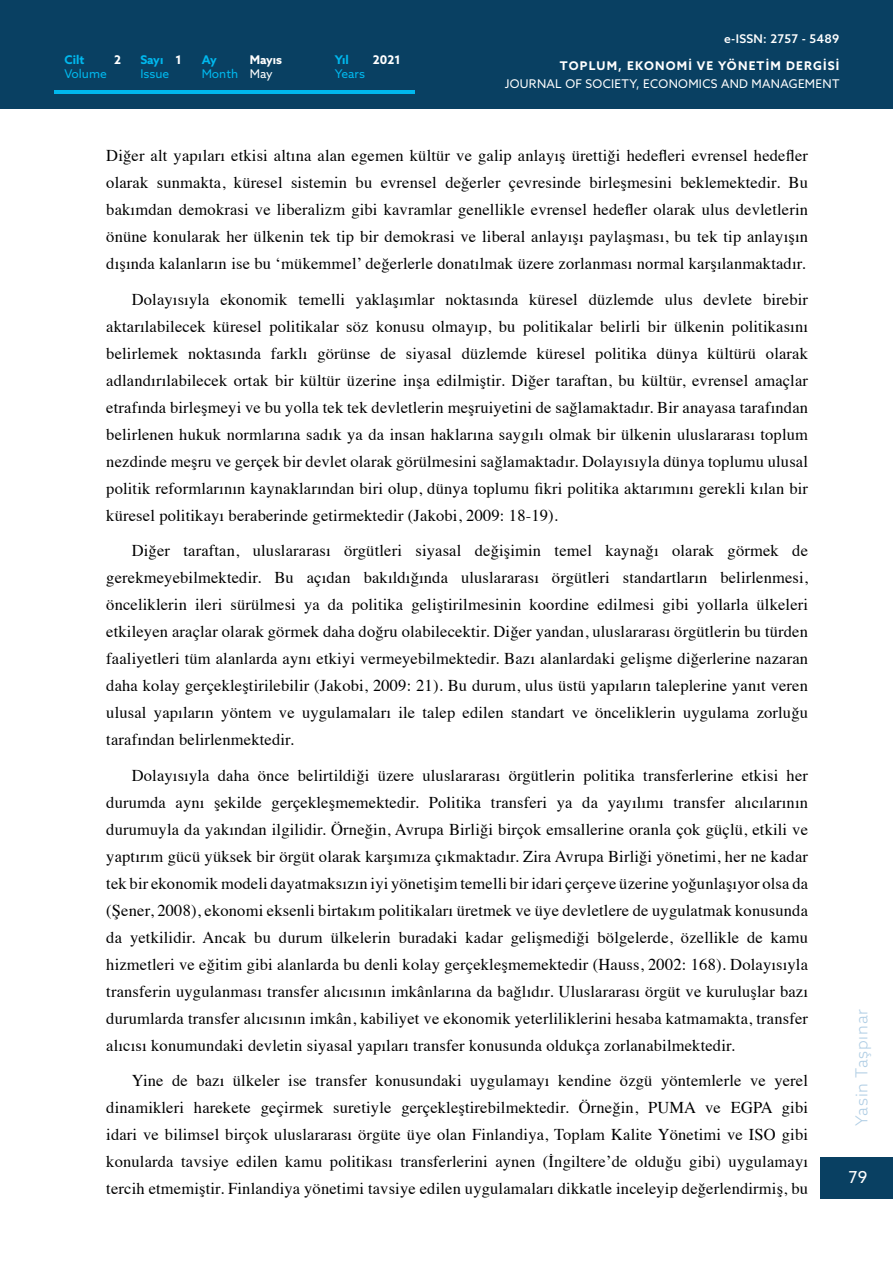
<style>
.page{position:relative;width:893px;height:1263px;background:#fff}
.page>*{position:absolute;margin:0;border:0;box-sizing:border-box;transform-origin:0 0}
.t1{font:16.5px/27px "Times";letter-spacing:.01em;color:#000;text-align:justify}
.t2{font:300 16.5px "Azo Sans";letter-spacing:.05em;color:#afcde4}
.t3{font:16.5px "Azo Sans";color:#fff}
.t4{font:12px "Azo Sans";letter-spacing:.025em;color:#fff}
.t5{font:700 12px "Azo Sans";letter-spacing:.1em;color:#fff}
.t6{font:12px "Azo Sans";color:#00b8ee}
.t7{font:500 12px "Azo Sans";letter-spacing:.025em;color:#fff}
.t8{font:700 12px "Azo Sans";color:#00b8ee}
</style>
<div class="page">
<hr style="left:0;top:0;width:1px;height:108px;background:#094062">
<div style="left:1px;top:0;width:892px;height:108px;background:#094062"></div>
<hr style="left:54px;top:90px;width:361px;height:4px;background:#00b8ee">
<div style="left:821px;top:1157px;width:72px;height:42px;background:#094062"></div>
<p class="t8" style="left:65px;top:51px;width:21px">Cilt</p>
<p class="t6" style="left:65px;top:66px;width:44px">Volume</p>
<p class="t5" style="left:114px;top:51px;width:8px">2</p>
<p class="t5" style="left:176px;top:51px;width:8px">1</p>
<p class="t5" style="left:250px;top:51px;width:34px">Mayıs</p>
<p class="t4" style="left:250px;top:66px;width:24px">May</p>
<p class="t8" style="left:140px;top:51px;width:25px">Sayı</p>
<p class="t6" style="left:140px;top:66px;width:30px">Issue</p>
<p class="t8" style="left:202px;top:51px;width:17px">Ay</p>
<p class="t6" style="left:202px;top:66px;width:38px">Month</p>
<p class="t8" style="left:335px;top:51px;width:15px">Yıl</p>
<p class="t6" style="left:335px;top:66px;width:32px">Years</p>
<p class="t5" style="left:373px;top:51px;width:29px">2021</p>
<p class="t7" style="left:724px;top:31px;width:117px">e-ISSN: 2757 - 5489</p>
<p class="t5" style="left:560px;top:58px;width:281px">TOPLUM, EKONOMİ VE YÖNETİM DERGİSİ</p>
<p class="t4" style="left:505px;top:76px;width:336px">JOURNAL OF SOCIETY, ECONOMICS AND MANAGEMENT</p>
<p class="t1" style="left:106px;top:141px;width:703px">Diğer alt yapıları etkisi altına alan egemen kültür ve galip anlayış ürettiği hedefleri evrensel hedefler olarak sunmakta, küresel sistemin bu evrensel değerler çevresinde birleşmesini beklemektedir. Bu bakımdan demokrasi ve liberalizm gibi kavramlar genellikle evrensel hedefler olarak ulus devletlerin önüne konularak her ülkenin tek tip bir demokrasi ve liberal anlayışı paylaşması, bu tek tip anlayışın dışında kalanların ise bu ‘mükemmel’ değerlerle donatılmak üzere zorlanması normal karşılanmaktadır.</p>
<p class="t1" style="left:106px;top:284px;width:703px;text-indent:26px">Dolayısıyla ekonomik temelli yaklaşımlar noktasında küresel düzlemde ulus devlete birebir aktarılabilecek küresel politikalar söz konusu olmayıp, bu politikalar belirli bir ülkenin politikasını belirlemek noktasında farklı görünse de siyasal düzlemde küresel politika dünya kültürü olarak adlandırılabilecek ortak bir kültür üzerine inşa edilmiştir. Diğer taraftan, bu kültür, evrensel amaçlar etrafında birleşmeyi ve bu yolla tek tek devletlerin meşruiyetini de sağlamaktadır. Bir anayasa tarafından belirlenen hukuk normlarına sadık ya da insan haklarına saygılı olmak bir ülkenin uluslararası toplum nezdinde meşru ve gerçek bir devlet olarak görülmesini sağlamaktadır. Dolayısıyla dünya toplumu ulusal politik reformlarının kaynaklarından biri olup, dünya toplumu fikri politika aktarımını gerekli kılan bir küresel politikayı beraberinde getirmektedir (Jakobi, 2009: 18-19).</p>
<p class="t1" style="left:106px;top:536px;width:703px;text-indent:26px">Diğer taraftan, uluslararası örgütleri siyasal değişimin temel kaynağı olarak görmek de gerekmeyebilmektedir. Bu açıdan bakıldığında uluslararası örgütleri standartların belirlenmesi, önceliklerin ileri sürülmesi ya da politika geliştirilmesinin koordine edilmesi gibi yollarla ülkeleri etkileyen araçlar olarak görmek daha doğru olabilecektir. Diğer yandan, uluslararası örgütlerin bu türden faaliyetleri tüm alanlarda aynı etkiyi vermeyebilmektedir. Bazı alanlardaki gelişme diğerlerine nazaran daha kolay gerçekleştirilebilir (Jakobi, 2009: 21). Bu durum, ulus üstü yapıların taleplerine yanıt veren ulusal yapıların yöntem ve uygulamaları ile talep edilen standart ve önceliklerin uygulama zorluğu tarafından belirlenmektedir.</p>
<p class="t1" style="left:106px;top:760px;width:703px;text-indent:26px">Dolayısıyla daha önce belirtildiği üzere uluslararası örgütlerin politika transferlerine etkisi her durumda aynı şekilde gerçekleşmemektedir. Politika transferi ya da yayılımı transfer alıcılarının durumuyla da yakından ilgilidir. Örneğin, Avrupa Birliği birçok emsallerine oranla çok güçlü, etkili ve yaptırım gücü yüksek bir örgüt olarak karşımıza çıkmaktadır. Zira Avrupa Birliği yönetimi, her ne kadar tek bir ekonomik modeli dayatmaksızın iyi yönetişim temelli bir idari çerçeve üzerine yoğunlaşıyor olsa da (Şener, 2008), ekonomi eksenli birtakım politikaları üretmek ve üye devletlere de uygulatmak konusunda da yetkilidir. Ancak bu durum ülkelerin buradaki kadar gelişmediği bölgelerde, özellikle de kamu hizmetleri ve eğitim gibi alanlarda bu denli kolay gerçekleşmemektedir (Hauss, 2002: 168). Dolayısıyla transferin uygulanması transfer alıcısının imkânlarına da bağlıdır. Uluslararası örgüt ve kuruluşlar bazı durumlarda transfer alıcısının imkân, kabiliyet ve ekonomik yeterliliklerini hesaba katmamakta, transfer alıcısı konumundaki devletin siyasal yapıları transfer konusunda oldukça zorlanabilmektedir.</p>
<p class="t1" style="left:106px;top:1066px;width:703px;text-indent:26px">Yine de bazı ülkeler ise transfer konusundaki uygulamayı kendine özgü yöntemlerle ve yerel dinamikleri harekete geçirmek suretiyle gerçekleştirebilmektedir. Örneğin, PUMA ve EGPA gibi idari ve bilimsel birçok uluslararası örgüte üye olan Finlandiya, Toplam Kalite Yönetimi ve ISO gibi konularda tavsiye edilen kamu politikası transferlerini aynen (İngiltere’de olduğu gibi) uygulamayı tercih etmemiştir. Finlandiya yönetimi tavsiye edilen uygulamaları dikkatle inceleyip değerlendirmiş, bu</p>
<p class="t2" style="left:851px;top:1125px;width:118px;rotate:-90deg">Yasin Taşpınar</p>
<p class="t3" style="left:849px;top:1167px;width:20px">79</p>
</div>
